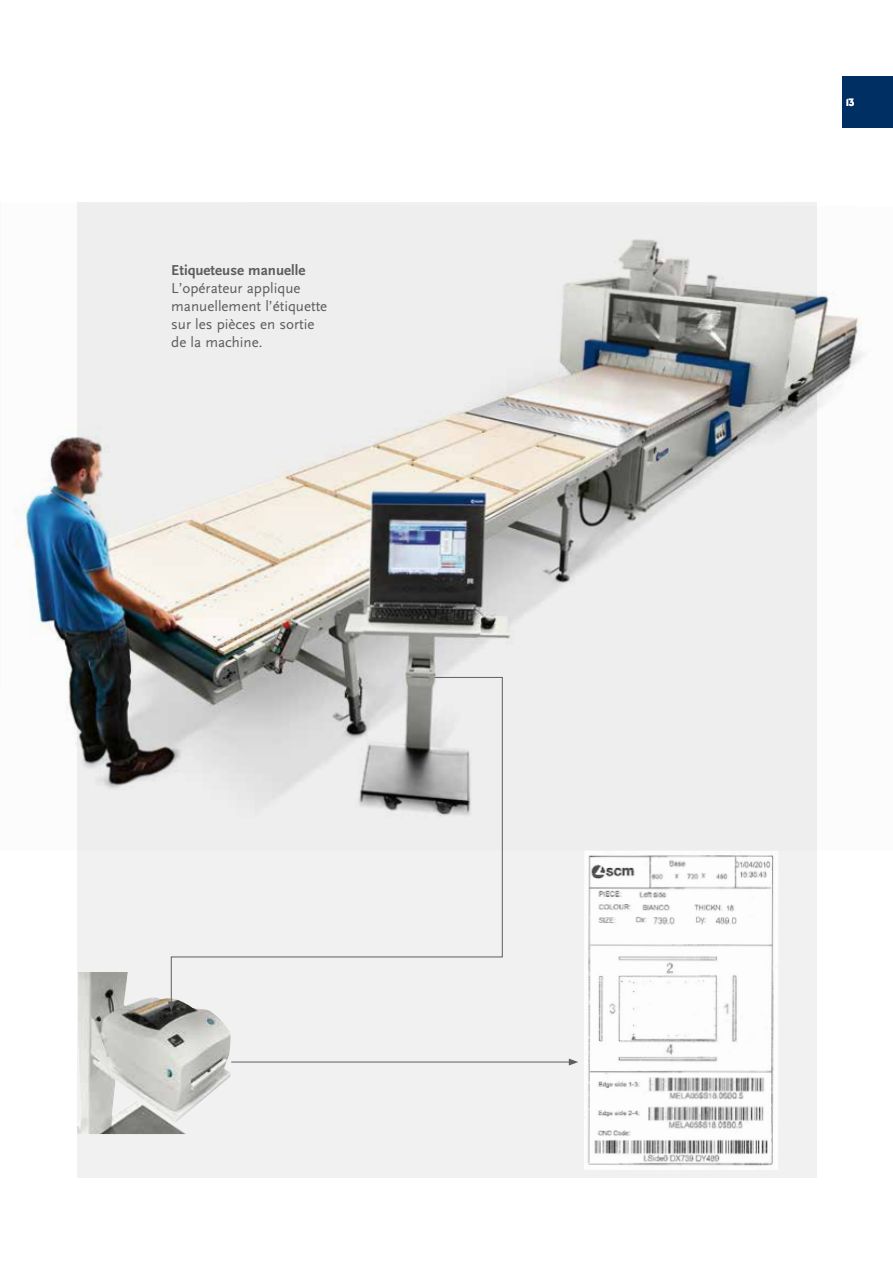
<style>
.page{position:relative;width:893px;height:1263px;background:#fff}
.page>*{position:absolute;margin:0;border:0;box-sizing:border-box;transform-origin:0 0}
.t1{font:15px/18px "Scala Sans";color:#5f5e5e}
.t2{font:700 15px "Scala Sans";color:#5f5e5e}
.t3{font:800 10.5px "P22 Underground";color:#fff}
</style>
<div class="page">
<div style="left:77px;top:203px;width:739px;height:975px;background:#f1f1f1"></div>
<div style="left:842px;top:77px;width:51px;height:51px;background:#003063"></div>
<img style="left:17px;top:203px;width:848px;height:648px">
<img style="left:584px;top:851px;width:194px;height:319px">
<img style="left:77px;top:972px;width:154px;height:162px">
<svg style="left:171px;top:677px;width:332px;height:327px"></svg>
<svg style="left:168px;top:1001px;width:7px;height:10px"></svg>
<hr style="left:231px;top:1062px;width:340px;height:1px;background:#5f5e5e">
<svg style="left:569px;top:1058px;width:9px;height:7px"></svg>
<img style="left:82px;top:240px;width:553px;height:299px">
<p class="t2" style="left:171px;top:262px;width:136px">Etiqueteuse manuelle</p>
<p class="t1" style="left:171px;top:279px;width:158px">L’opérateur applique manuellement l’étiquette sur les pièces en sortie de la machine.</p>
<p class="t3" style="left:846px;top:96px;width:10px">13</p>
</div>
